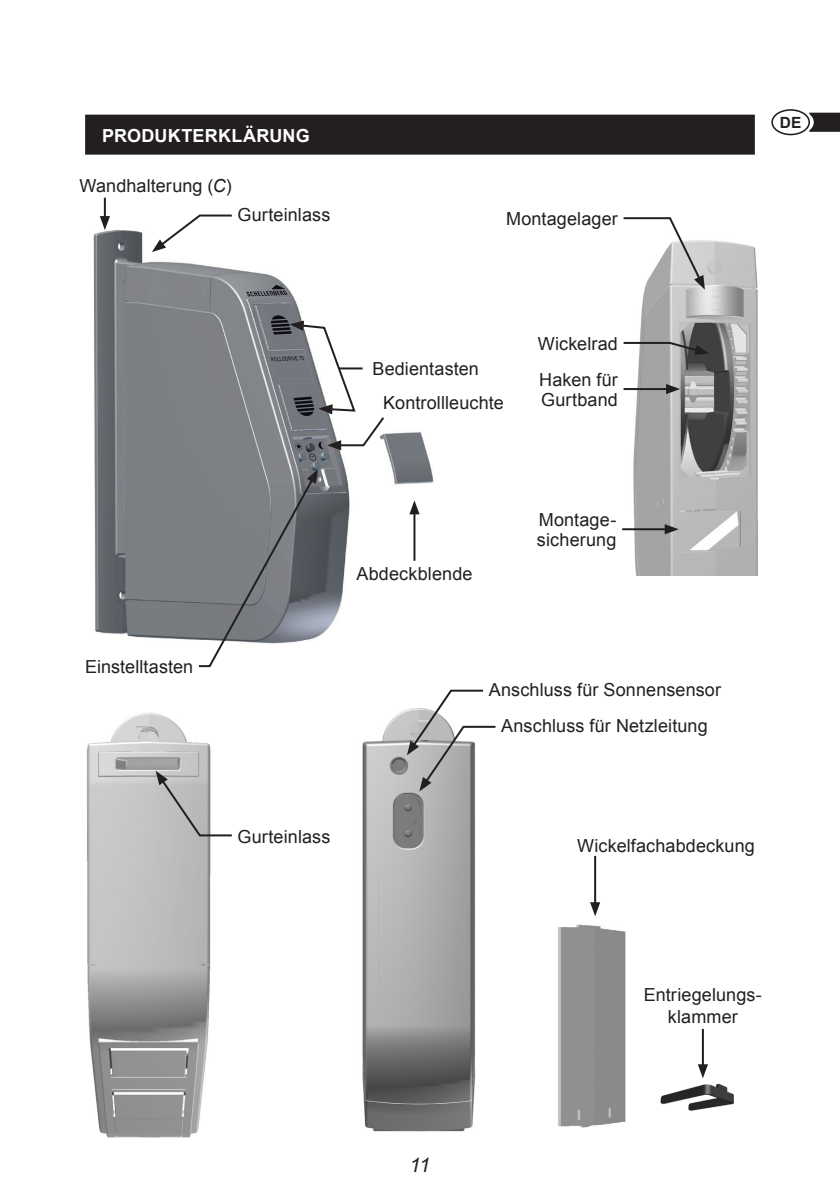
<style>
.page{position:relative;width:840px;height:1191px;background:#fff}
.page>*{position:absolute;margin:0;border:0;box-sizing:border-box;transform-origin:0 0}
.t1{font:italic 20px "Arial";color:#231f20}
.t2{font:18px/20px "Arial";letter-spacing:.005em;color:#231f20}
.t3{font:700 18px "Arial";letter-spacing:.01em;color:#fff}
.t4{font:700 15.4px "Arial";color:#231f20}
.s1{font-style:italic}
</style>
<div class="page">
<svg style="left:808px;top:113px;width:31px;height:19px"></svg>
<div style="left:770px;top:109px;width:39px;height:26px;border:2px solid #231f20;border-radius:50%"></div>
<img style="left:626px;top:240px;width:132px;height:335px">
<div style="left:85px;top:115px;width:669px;height:40px;background:#231f20"></div>
<img style="left:93px;top:229px;width:341px;height:411px">
<svg style="left:246px;top:284px;width:41px;height:12px"></svg>
<svg style="left:152px;top:214px;width:82px;height:38px"></svg>
<svg style="left:197px;top:469px;width:121px;height:199px;background:#878a8e"></svg>
<hr style="left:104px;top:198px;width:2px;height:21px;background:#231f20">
<svg style="left:100px;top:216px;width:10px;height:14px"></svg>
<hr style="left:623px;top:388px;width:45px;height:2px;background:#231f20">
<svg style="left:665px;top:384px;width:14px;height:10px"></svg>
<hr style="left:621px;top:528px;width:46px;height:2px;background:#231f20">
<svg style="left:664px;top:524px;width:14px;height:10px"></svg>
<img style="left:660px;top:1083px;width:74px;height:28px">
<img style="left:558px;top:924px;width:68px;height:204px">
<hr style="left:701px;top:1029px;width:2px;height:38px;background:#231f20">
<svg style="left:697px;top:1064px;width:10px;height:14px"></svg>
<svg style="left:270px;top:315px;width:116px;height:146px"></svg>
<hr style="left:413px;top:511px;width:2px;height:50px;background:#231f20">
<svg style="left:409px;top:500px;width:10px;height:14px"></svg>
<hr style="left:593px;top:856px;width:2px;height:49px;background:#231f20">
<svg style="left:590px;top:902px;width:10px;height:14px"></svg>
<svg style="left:623px;top:341px;width:85px;height:14px"></svg>
<svg style="left:623px;top:217px;width:81px;height:73px"></svg>
<img style="left:87px;top:713px;width:124px;height:425px">
<img style="left:362px;top:710px;width:113px;height:422px">
<svg style="left:155px;top:770px;width:77px;height:67px"></svg>
<svg style="left:406px;top:689px;width:90px;height:102px"></svg>
<p class="t3" style="left:102px;top:123px;width:206px">PROD UKTERKLÄRUNG</p>
<p class="t2" style="left:79px;top:176px;width:154px">Wandhalterung (<span class="s1">C</span>)</p>
<p class="t2" style="left:237px;top:205px;width:94px">Gurteinlass</p>
<p class="t2" style="left:505px;top:209px;width:113px">Montagelager</p>
<p class="t4" style="left:779px;top:112px;width:23px">DE</p>
<p class="t2" style="left:85px;top:656px;width:110px">Einstelltasten</p>
<p class="t2" style="left:383px;top:352px;width:122px;line-height:34.2px;text-indent:-11px">Bedientasten<br>Kontrollleuchte</p>
<p class="t2" style="left:537px;top:333px;width:81px">Wickelrad</p>
<p class="t2" style="left:539px;top:369px;width:80px">Haken für<br>Gurtband</p>
<p class="t2" style="left:356px;top:563px;width:118px">Abdeckblende</p>
<p class="t2" style="left:536px;top:509px;width:81px">Montage&shy;sicherung</p>
<p class="t2" style="left:237px;top:827px;width:94px">Gurteinlass</p>
<p class="t2" style="left:488px;top:680px;width:234px">Anschluss für Sonnensensor</p>
<p class="t2" style="left:501px;top:716px;width:208px">Anschluss für Netzleitung</p>
<p class="t2" style="left:577px;top:835px;width:179px">Wickelfachabdeckung</p>
<p class="t2" style="left:643px;top:984px;width:119px;line-height:22px;text-align:center">Entriegelungs&shy;klammer</p>
<p class="t1" style="left:409px;top:1151px;width:22px">11</p>
</div>
